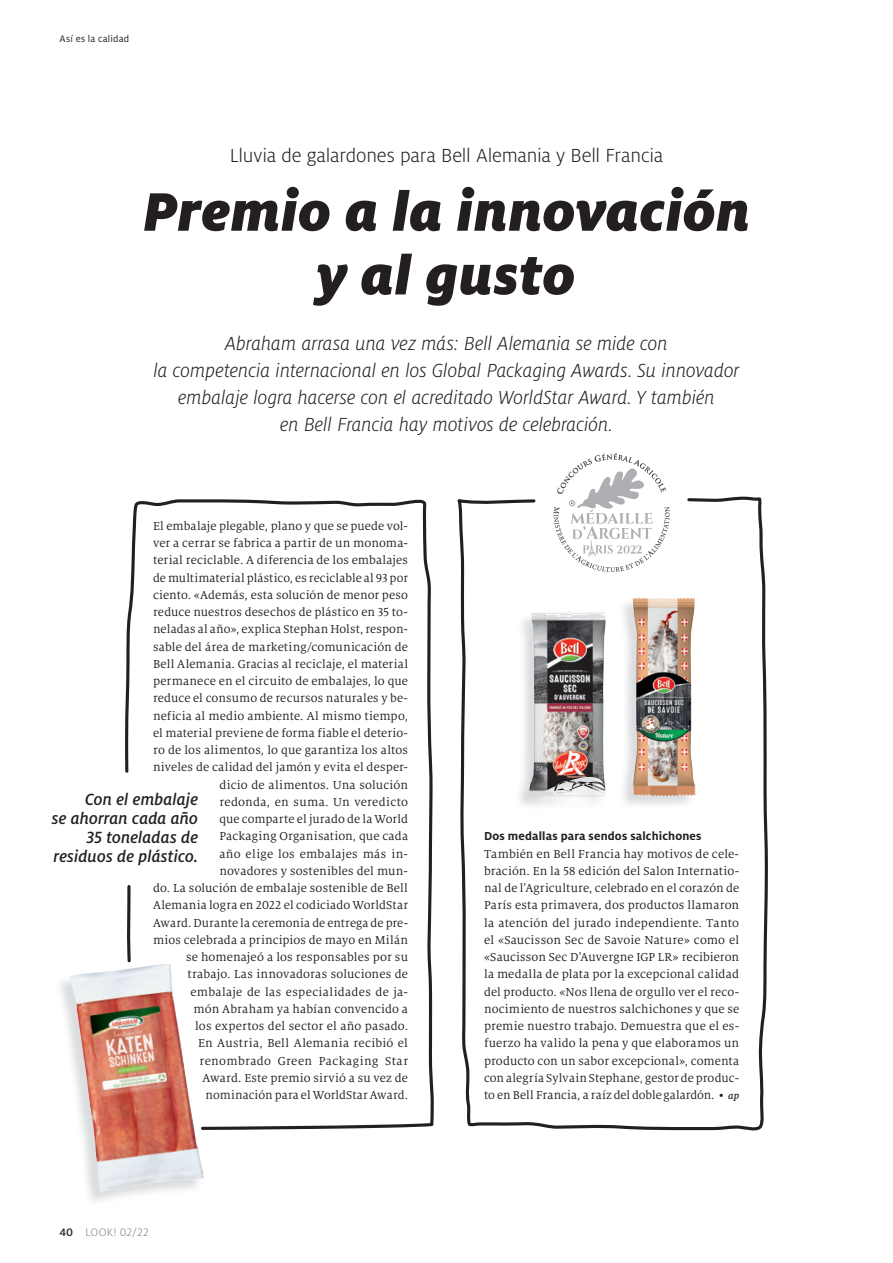
<style>
.page{position:relative;width:893px;height:1263px;background:#fff}
.page>*{position:absolute;margin:0;border:0;box-sizing:border-box;transform-origin:0 0}
.t1{font:italic 900 60px/63.8px "Milo Pro";letter-spacing:.01em;color:#231f20;text-align:center}
.t2{font:italic 300 21px/27px "Milo Pro";letter-spacing:-.005em;color:#231f20;text-align:center}
.t3{font:300 21px "Milo Pro";letter-spacing:-.005em;color:#231f20}
.t4{font:italic 500 18px/18.8px "Milo Pro";color:#231f20;text-align:right}
.t5{font:12.75px/17.2px "Milo Serif Pro";letter-spacing:.01em;color:#231f20;text-align:justify}
.t6{font:700 12.75px "Milo Pro";letter-spacing:.015em;color:#231f20}
.t7{font:300 12px "Milo Pro";letter-spacing:.025em;color:#808285}
.t8{font:10.5px "Milo Pro";letter-spacing:.02em;color:#231f20}
.s1{font-weight:500;color:#231f20}
.s2{font-weight:500;font-style:italic;font-size:10.5px}
</style>
<div class="page">
<svg style="left:557px;top:453px;width:109px;height:42px"></svg>
<svg style="left:457px;top:495px;width:311px;height:636px"></svg>
<svg style="left:125px;top:499px;width:309px;height:631px"></svg>
<img style="left:60px;top:963px;width:144px;height:238px">
<img style="left:70px;top:963px;width:99px;height:196px">
<p class="t8" style="left:60px;top:33px;width:71px">Así es la calidad</p>
<h2 class="t3" style="left:230px;top:144px;width:435px">Lluvia de galardones para Bell Alemania y Bell Francia</h2>
<h1 class="t1" style="left:143px;top:179px;width:609px">Premio a la innovación y al gusto</h1>
<p class="t2" style="left:153px;top:330px;width:587px">Abraham arrasa una vez más: Bell Alemania se mide con<br>la competencia internacional en los Global Packaging Awards. Su innovador embalaje logra hacerse con el acreditado WorldStar Award. Y también<br>en Bell Francia hay motivos de celebración.</p>
<p class="t5" style="left:153px;top:517px;width:257px;text-align:right">El embalaje plegable, plano y que se puede vol&shy;ver a cerrar se fabrica a partir de un monoma&shy;terial reciclable. A diferencia de los embalajes de multimaterial plástico, es reciclable al 93 por ciento. «Además, esta solución de menor peso reduce nuestros desechos de plástico en 35 to&shy;neladas al año», explica Stephan Holst, respon&shy;sable del área de marketing/comunicación de Bell Alemania. Gracias al reciclaje, el material permanece en el circuito de embalajes, lo que reduce el consumo de recursos naturales y be&shy;neficia al medio ambiente. Al mismo tiempo, el material previene de forma fiable el deterio&shy;ro de los alimentos, lo que garantiza los altos niveles de calidad del jamón y evita el desper&shy;dicio de alimentos. Una solución<br>redonda, en suma. Un veredicto<br>que comparte el jurado de la World<br>Packaging Organisation, que cada<br>año elige los embalajes más in-<br>novadores y sostenibles del mun-<br>do. La solución de embalaje sostenible de Bell Alemania logra en 2022 el codiciado WorldStar Award. Durante la ceremonia de entrega de pre&shy;mios celebrada a principios de mayo en Milán se homenajeó a los responsables por su trabajo. Las innovadoras soluciones de embalaje de las especialidades de ja-<br>món Abraham ya habían convencido a<br>los expertos del sector el año pasado.<br>En Austria, Bell Alemania recibió el renombrado Green Packaging Star<br>Award. Este premio sirvió a su vez de nominación para el WorldStar Award.</p>
<h3 class="t4" style="left:52px;top:790px;width:148px">Con el embalaje<br>se ahorran cada año<br>35 toneladas de residuos de plástico.</h3>
<p class="t7" style="left:60px;top:1226px;width:91px"><span class="s1">40</span> LOOK! 02/22</p>
<p class="t6" style="left:484px;top:829px;width:219px">Dos medallas para sendos salchichones</p>
<p class="t5" style="left:484px;top:845px;width:257px">También en Bell Francia hay motivos de cele&shy;bración. En la 58 edición del Salon Internatio&shy;nal de l’Agriculture, celebrado en el corazón de París esta primavera, dos productos llamaron la atención del jurado independiente. Tanto el «Saucisson Sec de Savoie Nature» como el «Saucisson Sec D’Auvergne IGP LR» recibieron la medalla de plata por la excepcional calidad del producto. «Nos llena de orgullo ver el reco&shy;nocimiento de nuestros salchichones y que se premie nuestro trabajo. Demuestra que el es&shy;fuerzo ha valido la pena y que elaboramos un producto con un sabor excepcional», comenta con alegría Sylvain Stephane, gestor de produc&shy;to en Bell Francia, a raíz del doble galardón. • <span class="s2">ap</span></p>
</div>
